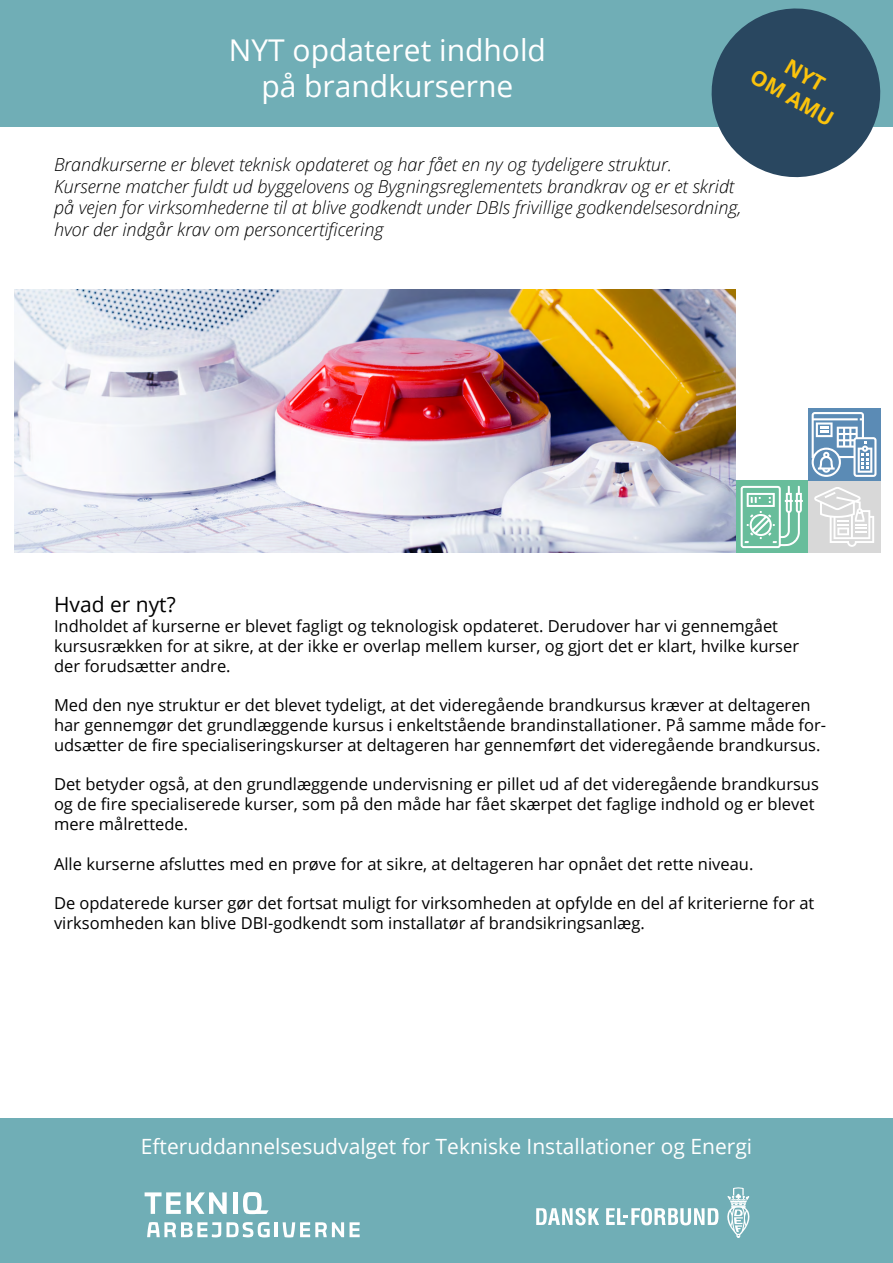
<style>
.page{position:relative;width:893px;height:1263px;background:#fff}
.page>*{position:absolute;margin:0;border:0;box-sizing:border-box;transform-origin:0 0}
.t1{font:30px/36px "Open Sans";color:#fff;text-align:center}
.t2{font:21px "Open Sans";color:#fff}
.t3{font:21px "Open Sans";color:#000}
.t4{font:700 21px/25.2px "Open Sans";color:#fbc30c;text-align:center}
.t5{font:italic 300 18px/21.6px "Open Sans";color:#000}
.t6{font:16.5px/19.8px "Open Sans";color:#000}
</style>
<div class="page">
<div style="left:0;top:0;width:893px;height:126px;background:#70aeb6"></div>
<div style="left:0;top:1118px;width:893px;height:145px;background:#70aeb6"></div>
<svg style="left:243px;top:1192px;width:26px;height:22px"></svg>
<svg style="left:145px;top:1192px;width:36px;height:22px"></svg>
<svg style="left:187px;top:1192px;width:40px;height:22px"></svg>
<hr style="left:233px;top:1192px;width:4px;height:22px;background:#fff">
<svg style="left:147px;top:1222px;width:123px;height:15px"></svg>
<hr style="left:275px;top:1222px;width:3px;height:15px;background:#fff">
<svg style="left:283px;top:1222px;width:61px;height:15px"></svg>
<svg style="left:350px;top:1222px;width:10px;height:15px"></svg>
<svg style="left:727px;top:1187px;width:22px;height:50px"></svg>
<svg style="left:606px;top:1208px;width:112px;height:17px"></svg>
<svg style="left:536px;top:1208px;width:63px;height:17px"></svg>
<svg style="left:700px;top:8px;width:192px;height:170px"></svg>
<div style="left:808px;top:480px;width:72px;height:73px;background:#d8d8d8"></div>
<svg style="left:814px;top:487px;width:60px;height:60px"></svg>
<div style="left:736px;top:480px;width:72px;height:73px;background:#68bd9b"></div>
<svg style="left:741px;top:486px;width:62px;height:62px"></svg>
<div style="left:808px;top:408px;width:72px;height:72px;background:#5b8bb5"></div>
<svg style="left:812px;top:412px;width:64px;height:65px"></svg>
<img style="left:14px;top:289px;width:722px;height:264px">
<h1 class="t1" style="left:229px;top:32px;width:319px">NYT opdateret indhold på brandkurserne</h1>
<p class="t4" style="left:771px;top:41px;width:94px;rotate:30deg">NYT<br>OM AMU</p>
<p class="t5" style="left:54px;top:153px;width:689px">Brandkurserne er blevet teknisk opdateret og har fået en ny og tydeligere struktur.<br>Kurserne matcher fuldt ud byggelovens og Bygningsreglementets brandkrav og er et skridt på vejen for virksomhederne til at blive godkendt under DBIs frivillige godkendelsesordning, hvor der indgår krav om personcertificering</p>
<p class="t3" style="left:54px;top:590px;width:123px">Hvad er nyt?</p>
<p class="t6" style="left:54px;top:616px;width:747px">Indholdet af kurserne er blevet fagligt og teknologisk opdateret. Derudover har vi gennemgået kursusrækken for at sikre, at der ikke er overlap mellem kurser, og gjort det er klart, hvilke kurser der forudsætter andre.</p>
<p class="t6" style="left:54px;top:695px;width:774px">Med den nye struktur er det blevet tydeligt, at det videregående brandkursus kræver at deltageren har gennemgør det grundlæggende kursus i enkeltstående brandinstallationer. På samme måde for&shy;udsætter de fire specialiseringskurser at deltageren har gennemført det videregående brandkursus.</p>
<p class="t6" style="left:54px;top:774px;width:766px">Det betyder også, at den grundlæggende undervisning er pillet ud af det videregående brandkursus og de fire specialiserede kurser, som på den måde har fået skærpet det faglige indhold og er blevet mere målrettede.</p>
<p class="t6" style="left:54px;top:853px;width:701px">Alle kurserne afsluttes med en prøve for at sikre, at deltageren har opnået det rette niveau.</p>
<p class="t6" style="left:54px;top:893px;width:762px">De opdaterede kurser gør det fortsat muligt for virksomheden at opfylde en del af kriterierne for at virksomheden kan blive DBI-godkendt som installatør af brandsikringsanlæg.</p>
<p class="t2" style="left:141px;top:1132px;width:613px">Efteruddannelsesudvalget for Tekniske Installationer og Energi</p>
</div>
